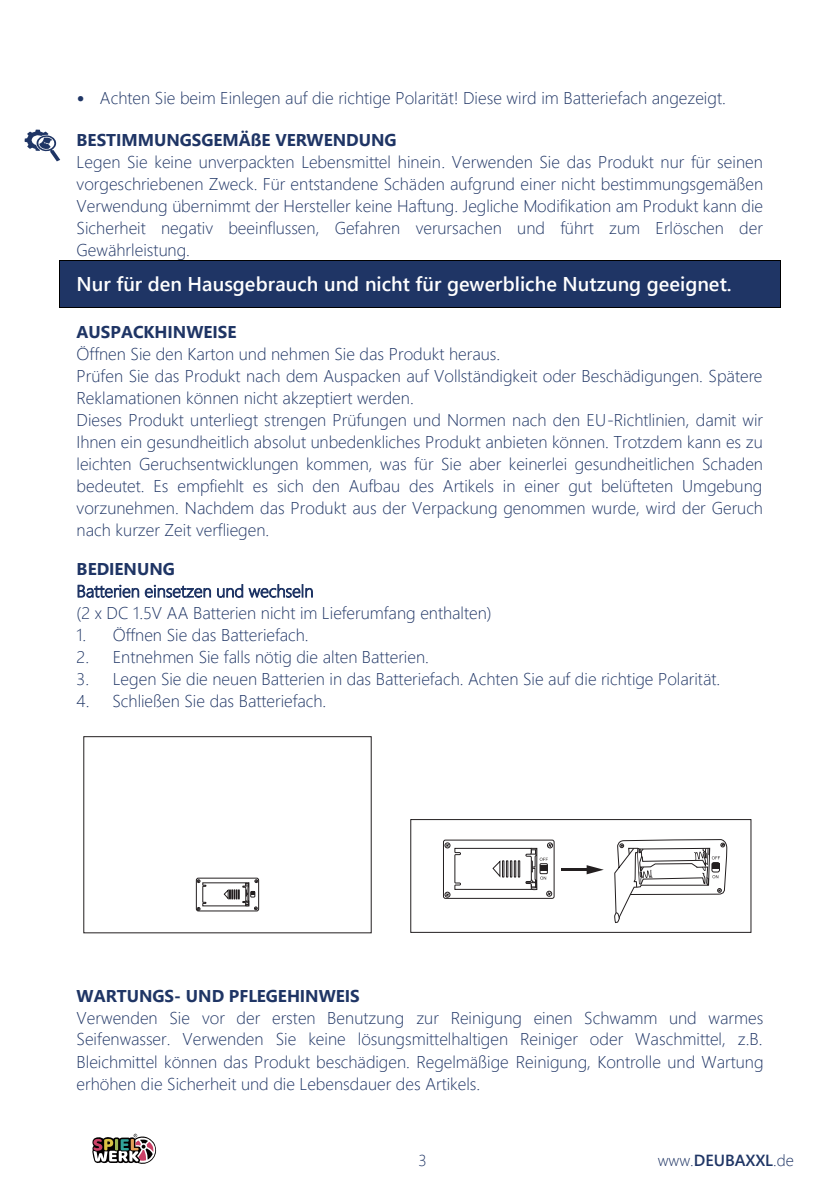
<style>
.page{position:relative;width:840px;height:1191px;background:#fff}
.page>*{position:absolute;margin:0;border:0;box-sizing:border-box;transform-origin:0 0}
.t1{font:600 20px "Segoe UI";color:#fff}
.t2{font:300 17px/22px "Segoe UI";color:#1f3565;text-align:justify}
.t3{font:700 17px "Segoe UI";color:#1f3565}
.t4{font:600 16px "Segoe UI";color:#1f3565}
.t5{font:300 16px "Segoe UI";color:#1f3565}
.s1{font-family:"Calibri";font-weight:400}
.s2{font-weight:300}
</style>
<div class="page">
<div style="left:60px;top:261px;width:720px;height:46px;background:#1f3565"></div>
<hr style="left:60px;top:260px;width:720px;height:1px;background:#000">
<hr style="left:60px;top:307px;width:720px;height:1px;background:#000">
<hr style="left:59px;top:261px;width:1px;height:46px;background:#000">
<hr style="left:780px;top:261px;width:1px;height:46px;background:#000">
<svg style="left:78px;top:584px;width:61px;height:14px"></svg>
<svg style="left:145px;top:584px;width:66px;height:14px"></svg>
<svg style="left:217px;top:584px;width:96px;height:14px"></svg>
<svg style="left:25px;top:130px;width:35px;height:31px"></svg>
<div style="left:196px;top:878px;width:63px;height:33px;border:1px solid #231f20;border-radius:2px"></div>
<div style="left:443px;top:840px;width:111px;height:58px;border:1px solid #231f20;border-radius:2px"></div>
<div style="left:84px;top:736px;width:287px;height:197px;border:1px solid #231f20"></div>
<hr style="left:561px;top:868px;width:28px;height:3px;background:#231f20">
<svg style="left:586px;top:865px;width:17px;height:9px"></svg>
<div style="left:410px;top:819px;width:341px;height:113px;border:1px solid #231f20"></div>
<svg style="left:197px;top:879px;width:61px;height:31px"></svg>
<svg style="left:444px;top:842px;width:108px;height:55px"></svg>
<svg style="left:614px;top:839px;width:112px;height:94px"></svg>
<svg style="left:92px;top:1133px;width:65px;height:31px"></svg>
<p class="t2" style="left:77px;top:85px;width:650px"><span class="s1">•</span> Achten Sie beim Einlegen auf die richtige Polarität! Diese wird im Batteriefach angezeigt.</p>
<p class="t3" style="left:77px;top:124px;width:321px">BESTIMMUNGSGEMÄßE VERWENDUNG</p>
<p class="t2" style="left:77px;top:149px;width:688px">Legen Sie keine unverpackten Lebensmittel hinein. Verwenden Sie das Produkt nur für seinen vorgeschriebenen Zweck. Für entstandene Schäden aufgrund einer nicht bestimmungsgemäßen Verwendung übernimmt der Hersteller keine Haftung. Jegliche Modifikation am Produkt kann die Sicherheit negativ beeinflussen, Gefahren verursachen und führt zum Erlöschen der Gewährleistung.</p>
<p class="t1" style="left:77px;top:265px;width:656px">Nur für den Hausgebrauch und nicht für gewerbliche Nutzung geeignet.</p>
<p class="t3" style="left:77px;top:316px;width:161px">AUSPACKHINWEISE</p>
<p class="t2" style="left:76px;top:341px;width:688px;text-align:left">Öffnen Sie den Karton und nehmen Sie das Produkt heraus.<br>Prüfen Sie das Produkt nach dem Auspacken auf Vollständigkeit oder Beschädigungen. Spätere Reklamationen können nicht akzeptiert werden.<br>Dieses Produkt unterliegt strengen Prüfungen und Normen nach den EU-Richtlinien, damit wir Ihnen ein gesundheitlich absolut unbedenkliches Produkt anbieten können. Trotzdem kann es zu leichten Geruchsentwicklungen kommen, was für Sie aber keinerlei gesundheitlichen Schaden bedeutet. Es empfiehlt es sich den Aufbau des Artikels in einer gut belüfteten Umgebung vorzunehmen. Nachdem das Produkt aus der Verpackung genommen wurde, wird der Geruch nach kurzer Zeit verfliegen.</p>
<p class="t3" style="left:77px;top:552px;width:100px">BEDIENUNG</p>
<p class="t2" style="left:77px;top:578px;width:416px">Batterien einsetzen und wechseln<br>(2 x DC 1.5V AA Batterien nicht im Lieferumfang enthalten)</p>
<p class="t2" style="left:77px;top:622px;width:233px">1. Öffnen Sie das Batteriefach.</p>
<p class="t2" style="left:77px;top:644px;width:354px">2. Entnehmen Sie falls nötig die alten Batterien.</p>
<p class="t2" style="left:77px;top:666px;width:645px">3. Legen Sie die neuen Batterien in das Batteriefach. Achten Sie auf die richtige Polarität.</p>
<p class="t2" style="left:77px;top:688px;width:251px">4. Schließen Sie das Batteriefach.</p>
<p class="t3" style="left:77px;top:979px;width:284px">WARTUNGS- UND PFLEGEHINWEIS</p>
<p class="t2" style="left:76px;top:1005px;width:688px">Verwenden Sie vor der ersten Benutzung zur Reinigung einen Schwamm und warmes Seifenwasser. Verwenden Sie keine lösungsmittelhaltigen Reiniger oder Waschmittel, z.B.<br>Bleichmittel können das Produkt beschädigen. Regelmäßige Reinigung, Kontrolle und Wartung erhöhen die Sicherheit und die Lebensdauer des Artikels.</p>
<p class="t5" style="left:418px;top:1145px;width:10px">3</p>
<p class="t4" style="left:657px;top:1145px;width:137px"><span class="s2">www.</span>DEUBAXXL<span class="s2">.de</span></p>
</div>
